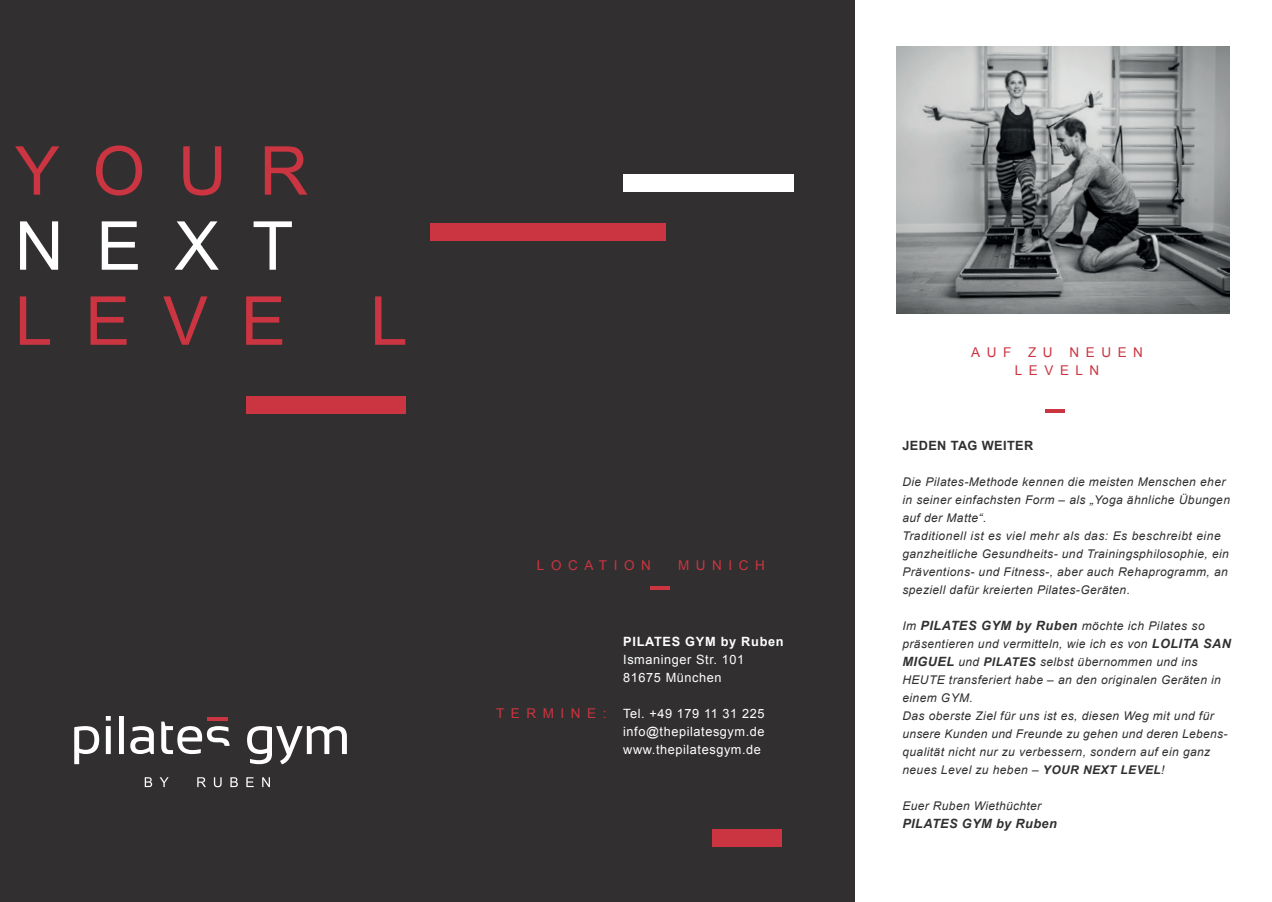
<style>
.page{position:relative;width:1272px;height:902px;background:#fff}
.page>*{position:absolute;margin:0;border:0;box-sizing:border-box;transform-origin:0 0}
.t1{font:67.5px "Arial";letter-spacing:.485em;color:#cb3541}
.t2{font:67.5px "Arial";color:#fff}
.t3{font:13.5px "Arial";letter-spacing:.485em;color:#cb3541}
.t4{font:12.75px/18px "Arial";letter-spacing:.045em;color:#fff}
.t5{font:700 12.75px "Arial";letter-spacing:.055em;color:#fff}
.t6{font:italic 700 12.75px "Arial";letter-spacing:.03em;color:#312f30}
.t7{font:700 12.75px "Arial";letter-spacing:.03em;color:#312f30}
.t8{font:italic 12px/18px "Arial";letter-spacing:.035em;color:#312f30}
.s1{font-weight:700;font-size:12.75px}
.s2{font-weight:700}
</style>
<div class="page">
<div style="left:429px;top:0;width:426px;height:901px;background:#312f30"></div>
<div style="left:0;top:0;width:429px;height:901px;background:#312f30"></div>
<svg style="left:74px;top:716px;width:273px;height:48px"></svg>
<svg style="left:145px;top:777px;width:125px;height:10px"></svg>
<hr style="left:207px;top:717px;width:21px;height:3px;background:#cb3541">
<div style="left:246px;top:396px;width:159px;height:17px;background:#cb3541"></div>
<div style="left:623px;top:174px;width:170px;height:17px;background:#fff"></div>
<div style="left:429px;top:223px;width:236px;height:17px;background:#cb3541"></div>
<div style="left:712px;top:829px;width:70px;height:17px;background:#cb3541"></div>
<hr style="left:650px;top:586px;width:20px;height:4px;background:#cb3541">
<hr style="left:1045px;top:409px;width:19px;height:3px;background:#cb3541">
<img style="left:896px;top:47px;width:333px;height:267px">
<p class="t1" style="left:15px;top:127px;width:295px">YOUR</p>
<p class="t2" style="left:15px;top:202px;width:280px">NEXT</p>
<p class="t1" style="left:15px;top:277px;width:394px">LEVE L</p>
<p class="t3" style="left:537px;top:556px;width:115px">LOCATION</p>
<p class="t3" style="left:678px;top:556px;width:88px">MUNICH</p>
<p class="t3" style="left:496px;top:704px;width:112px">TERMINE:</p>
<p class="t5" style="left:623px;top:633px;width:162px">PILATES GYM by Ruben</p>
<p class="t4" style="left:623px;top:650px;width:122px">Ismaninger Str. 101</p>
<p class="t4" style="left:623px;top:668px;width:100px">81675 München</p>
<p class="t4" style="left:623px;top:704px;width:143px">Tel. +49 179 11 31 225 info@thepilatesgym.de</p>
<p class="t4" style="left:623px;top:740px;width:139px">www.thepilatesgym.de</p>
<p class="t3" style="left:971px;top:343px;width:173px">AUF ZU NEUEN</p>
<p class="t3" style="left:1014px;top:361px;width:86px">LEVELN</p>
<p class="t7" style="left:902px;top:436px;width:132px">JEDEN TAG WEITER</p>
<p class="t8" style="left:902px;top:472px;width:329px">Die Pilates-Methode kennen die meisten Menschen eher in seiner einfachsten Form – als „Yoga ähnliche Übungen auf der Matte“.</p>
<p class="t8" style="left:902px;top:526px;width:328px">Traditionell ist es viel mehr als das: Es beschreibt eine ganzheitliche Gesundheits- und Trainingsphilosophie, ein Präventions- und Fitness-, aber auch Rehaprogramm, an speziell dafür kreierten Pilates-Geräten.</p>
<p class="t8" style="left:902px;top:616px;width:330px">Im <span class="s1">PILATES GYM by Ruben</span> möchte ich Pilates so präsentieren und vermitteln, wie ich es von <span class="s1">LOLITA SAN<br>MIGUEL</span> und <span class="s2">PILATES</span> selbst übernommen und ins</p>
<p class="t8" style="left:902px;top:670px;width:320px">HEUTE transferiert habe – an den originalen Geräten in einem GYM.</p>
<p class="t8" style="left:902px;top:706px;width:313px">Das oberste Ziel für uns ist es, diesen Weg mit und für</p>
<p class="t8" style="left:902px;top:724px;width:326px">unsere Kunden und Freunde zu gehen und deren Lebens&shy;qualität nicht nur zu verbessern, sondern auf ein ganz neues Level zu heben – <span class="s2">YOUR NEXT LEVEL</span>!</p>
<p class="t8" style="left:902px;top:796px;width:140px">Euer Ruben Wiethüchter</p>
<p class="t6" style="left:902px;top:814px;width:156px">PILATES GYM by Ruben</p>
</div>
